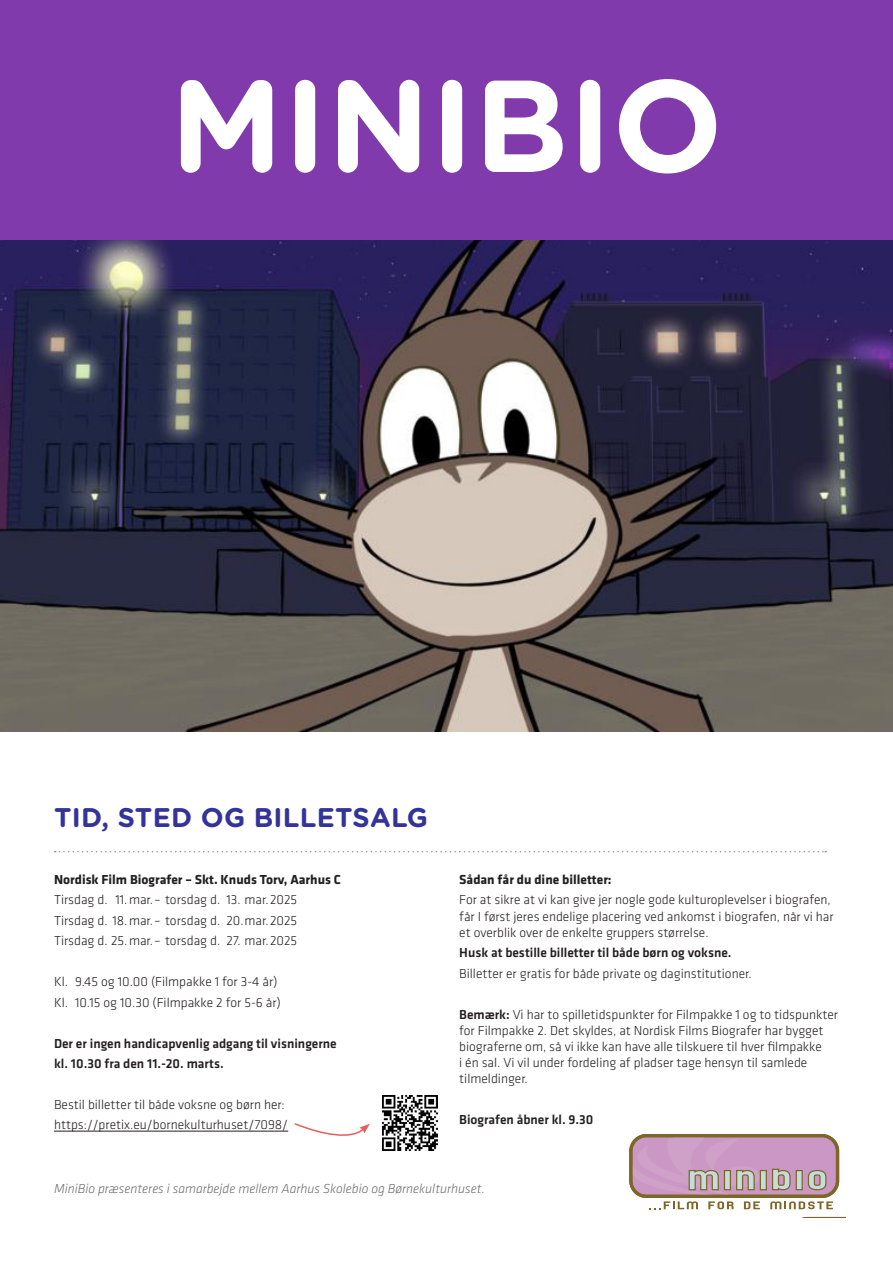
<style>
.page{position:relative;width:893px;height:1263px;background:#fff}
.page>*{position:absolute;margin:0;border:0;box-sizing:border-box;transform-origin:0 0}
.overskrift{font:700 130.5px "Gotham Rounded";color:#fff}
.tid_sted_og_billetsalg{font:700 27px "Gotham Rounded";letter-spacing:.01em;color:#343399}
.brød_fed{font:300 13.5px/16.2px "Klavika";color:#231f20}
.brød{font:300 13.5px "Klavika";color:#231f20}
.brød-2{font:500 13.5px "Klavika";color:#231f20}
.fakta{font:italic 300 13.5px "Klavika";color:#6c6c6f}
.brød_fed-2{font:700 13.5px "Klavika";color:#231f20}
.brød_fed-3{font:500 13.5px "Klavika";color:#231f20}
.s1{font-weight:500}
</style>
<div class="page">
<img style="left:0;top:239px;width:893px;height:492px">
<svg style="left:802px;top:1217px;width:43px;height:1px"></svg>
<svg style="left:629px;top:1134px;width:210px;height:75px;background:#c4a3b2"></svg>
<svg style="left:55px;top:851px;width:771px;height:1px"></svg>
<hr style="left:54px;top:1131px;width:234px;height:1px;background:#231f20">
<div style="left:0;top:0;width:893px;height:239px;background:#803aac"></div>
<svg style="left:294px;top:1123px;width:76px;height:13px"></svg>
<img style="left:382px;top:1095px;width:56px;height:55px">
<p class="overskrift" style="left:170px;top:30px;width:555px">MINIBIO</p>
<p class="tid_sted_og_billetsalg" style="left:54px;top:797px;width:376px">TID, STED OG BILLETSALG</p>
<p class="brød_fed-2" style="left:54px;top:872px;width:288px">Nordisk Film Biografer – Skt. Knuds Torv, Aarhus C</p>
<p class="brød" style="left:54px;top:892px;width:245px">Tirsdag d. 11.mar.– torsdag d. 13. mar.2025</p>
<p class="brød" style="left:54px;top:913px;width:245px">Tirsdag d. 18.mar.– torsdag d. 20.mar.2025</p>
<p class="brød" style="left:54px;top:933px;width:245px">Tirsdag d. 25.mar.– torsdag d. 27. mar.2025</p>
<p class="brød" style="left:54px;top:974px;width:225px">Kl. 9.45 og 10.00 (Filmpakke 1 for 3-4 år)</p>
<p class="brød" style="left:54px;top:995px;width:228px">Kl. 10.15 og 10.30 (Filmpakke 2 for 5-6 år)</p>
<p class="brød-2" style="left:54px;top:1036px;width:284px">Der er ingen handicapvenlig adgang til visningerne</p>
<p class="brød-2" style="left:54px;top:1056px;width:171px">kl. 10.30 fra den 11.-20. marts.</p>
<p class="brød_fed" style="left:54px;top:1096px;width:232px">Bestil billetter til både voksne og børn her:</p>
<p class="brød_fed" style="left:54px;top:1117px;width:236px">https://pretix.eu/bornekulturhuset/7098/</p>
<p class="brød_fed-2" style="left:459px;top:872px;width:154px">Sådan får du dine billetter:</p>
<p class="brød_fed" style="left:459px;top:892px;width:376px">For at sikre at vi kan give jer nogle gode kulturoplevelser i biografen, får I først jeres endelige placering ved ankomst i biografen, når vi har et overblik over de enkelte gruppers størrelse.</p>
<p class="brød_fed-3" style="left:459px;top:945px;width:274px">Husk at bestille billetter til både børn og voksne.</p>
<p class="brød" style="left:459px;top:966px;width:294px">Billetter er gratis for både private og daginstitutioner.</p>
<p class="brød_fed" style="left:459px;top:1006px;width:380px"><span class="s1">Bemærk:</span> Vi har to spilletidspunkter for Filmpakke 1 og to tidspunkter for Filmpakke 2. Det skyldes, at Nordisk Films Biografer har bygget biograferne om, så vi ikke kan have alle tilskuere til hver filmpakke<br>i én sal. Vi vil under fordeling af pladser tage hensyn til samlede tilmeldinger.</p>
<p class="brød_fed-3" style="left:459px;top:1112px;width:136px">Biografen åbner kl. 9.30</p>
<p class="fakta" style="left:54px;top:1181px;width:432px">MiniBio præsenteres i samarbejde mellem Aarhus Skolebio og Børnekulturhuset.</p>
</div>
